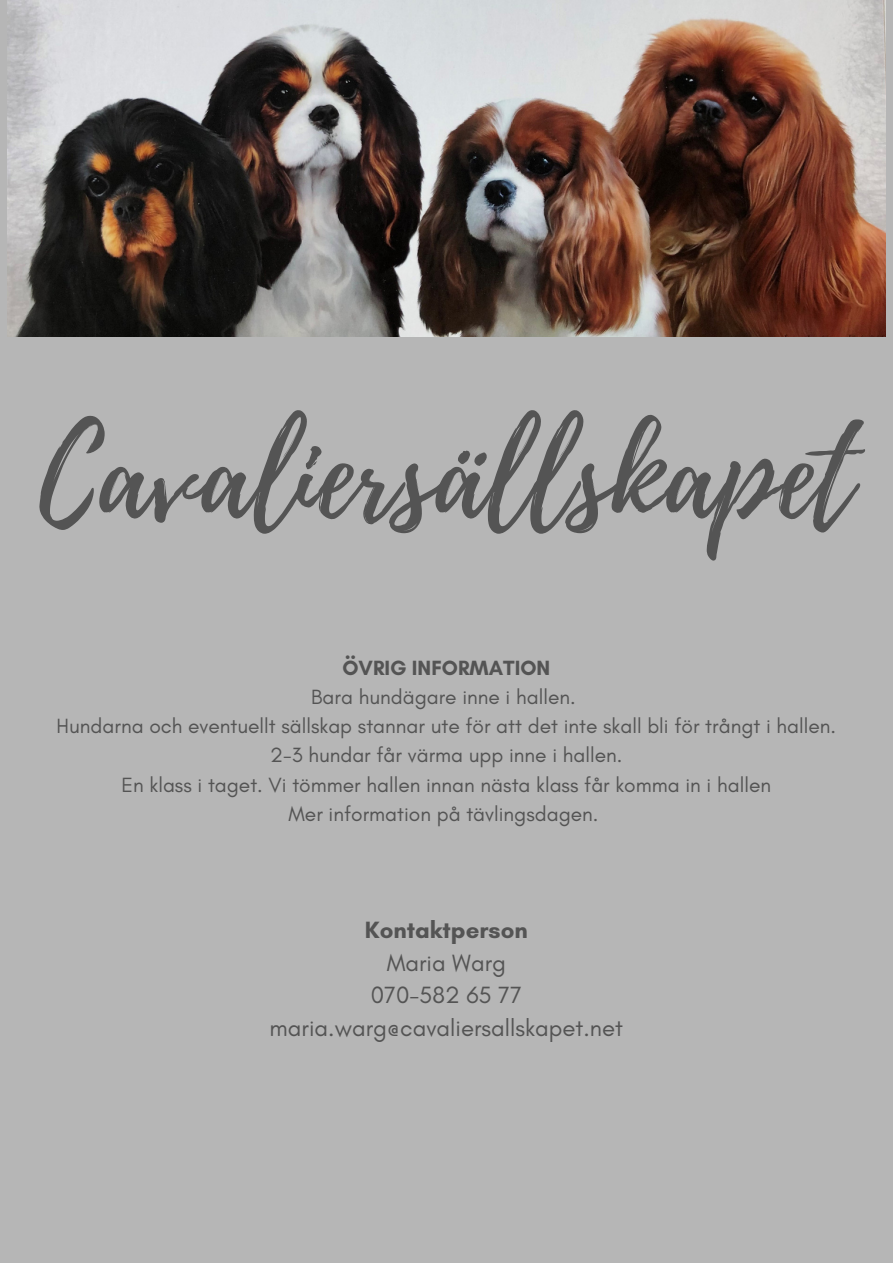
<style>
.page{position:relative;width:893px;height:1264px;background:#fff}
.page>*{position:absolute;margin:0;border:0;box-sizing:border-box;transform-origin:0 0}
.t1{font:119.85px "Playlist Script";color:#545454}
.t2{font:24px/32.5px "Glacial Indifference";color:#545454;text-align:center}
.t3{font:700 24px "Glacial Indifference";color:#545454}
.t4{font:21px/29.2px "Glacial Indifference";color:#545454;text-align:center}
.t5{font:700 21px "Glacial Indifference";color:#545454}
</style>
<div class="page">
<div style="left:0;top:0;width:892px;height:1262px;background:#b6b6b6"></div>
<img style="left:7px;top:0;width:878px;height:336px">
<h1 class="t1" style="left:39px;top:390px;width:815px">Cavaliersällskapet</h1>
<p class="t5" style="left:342px;top:654px;width:209px">ÖVRIG INFORMATION</p>
<p class="t4" style="left:57px;top:682px;width:780px">Bara hundägare inne i hallen.<br>Hundarna och eventuellt sällskap stannar ute för att det inte skall bli för trångt i hallen.<br>2-3 hundar får värma upp inne i hallen.<br>En klass i taget. Vi tömmer hallen innan nästa klass får komma in i hallen<br>Mer information på tävlingsdagen.</p>
<p class="t3" style="left:365px;top:915px;width:164px">Kontaktperson</p>
<p class="t2" style="left:269px;top:946px;width:355px">Maria Warg<br>070-582 65 77 maria.warg@cavaliersallskapet.net</p>
</div>
